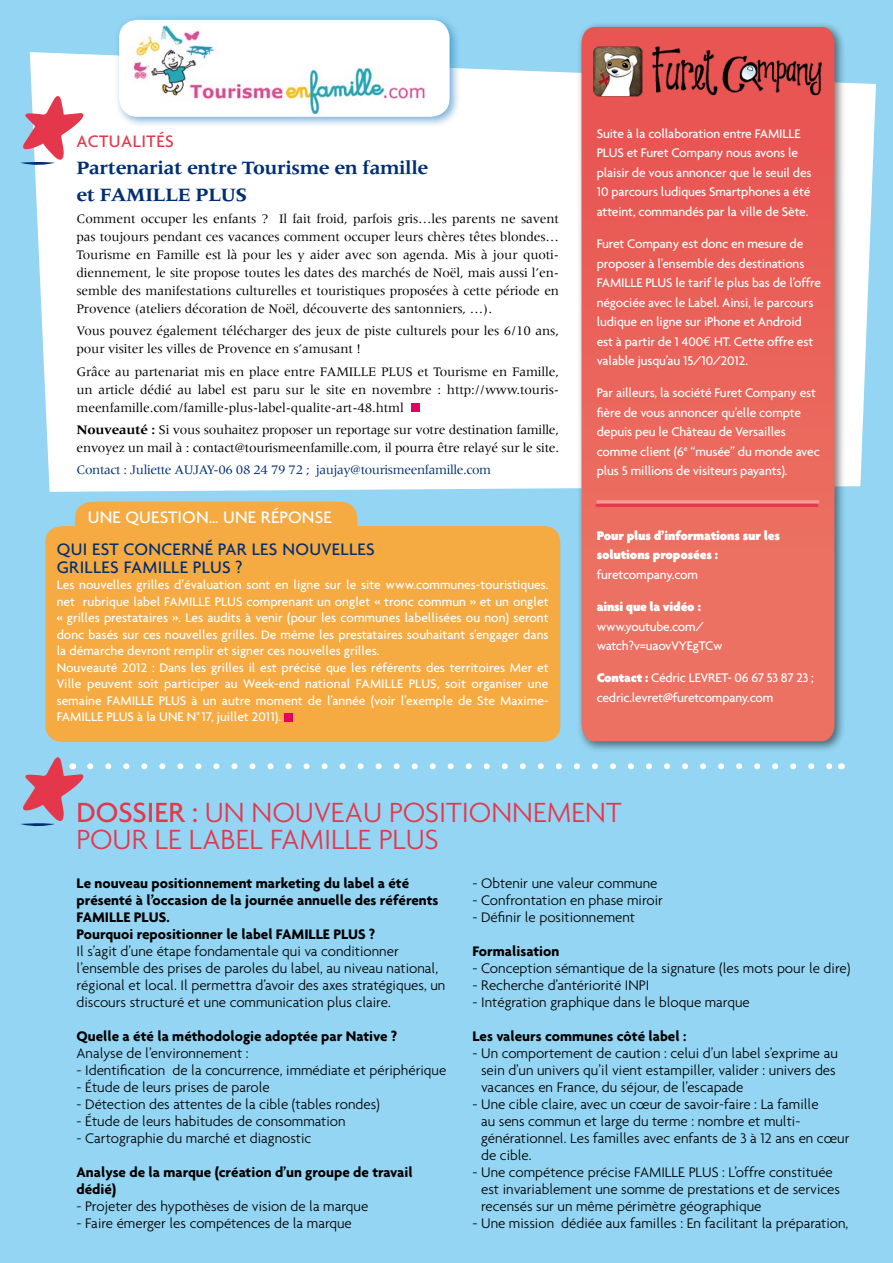
<style>
.page{position:relative;width:893px;height:1263px;background:#93d5f2}
.page>*{position:absolute;margin:0;border:0;box-sizing:border-box;transform-origin:0 0}
.t1{font:300 30px/27px "Agenda";color:#e5374c}
.t2{font:700 19.5px/27px "Meridien";letter-spacing:-.02em;color:#002f72}
.t3{font:500 18px/18px "Agenda";letter-spacing:.02em;color:#002f72}
.t4{font:500 18px "Agenda";letter-spacing:.01em;color:#fff}
.t5{font:500 18px "Agenda";letter-spacing:.03em;color:#e5374c}
.t6{font:300 15px/17px "Agenda";color:#000}
.t7{font:700 15px/17px "Agenda";color:#000}
.t8{font:500 13.5px/19.5px "Agenda";letter-spacing:-.01em;color:#fff}
.t9{font:13.5px/18px "Meridien";letter-spacing:-.01em;color:#000;text-align:justify}
.t10{font:900 13.5px/19.5px "Agenda";letter-spacing:-.01em;color:#fff}
.t11{font:13.5px "Meridien";letter-spacing:-.03em;color:#002f72}
.s1{font-weight:700}
.s2{font-family:"Euro Mono";font-weight:400}
.s3{font-weight:900}
.s4{font-weight:500}
</style>
<div class="page">
<div style="left:30px;top:52px;width:846px;height:440px;background:#fff"></div>
<svg style="left:21px;top:96px;width:63px;height:70px;background:#e0a7b5"></svg>
<div style="left:576px;top:22px;width:270px;height:730px;background:#000;opacity:.5"></div>
<svg style="left:581px;top:27px;width:253px;height:714px;background:#e9655c"></svg>
<div style="left:45px;top:502px;width:515px;height:240px;background:#f6aa42"></div>
<div style="left:284px;top:713px;width:9px;height:8px;background:#e30060"></div>
<svg style="left:90px;top:763px;width:742px;height:6px"></svg>
<svg style="left:21px;top:757px;width:63px;height:70px"></svg>
<div style="left:114px;top:15px;width:347px;height:113px;background:#237bbb;opacity:.6"></div>
<div style="left:119px;top:20px;width:331px;height:97px;background:#fff;border-radius:18px"></div>
<img style="left:126px;top:21px;width:305px;height:96px">
<div style="left:411px;top:403px;width:8px;height:9px;background:#e30060"></div>
<img style="left:592px;top:47px;width:230px;height:50px">
<hr style="left:597px;top:500px;width:222px;height:3px;background:#f29e96">
<hr style="left:596px;top:504px;width:222px;height:3px;background:#e5374c">
<h3 class="t5" style="left:77px;top:130px;width:97px">Actualités</h3>
<h2 class="t2" style="left:77px;top:154px;width:353px">Partenariat entre Tourisme en famille et FAMILLE PLUS</h2>
<p class="t9" style="left:77px;top:210px;width:484px">Comment occuper les enfants ? Il fait froid, parfois gris…les parents ne savent pas toujours pendant ces vacances comment occuper leurs chères têtes blondes… Tourisme en Famille est là pour les y aider avec son agenda. Mis à jour quoti&shy;diennement, le site propose toutes les dates des marchés de Noël, mais aussi l’en&shy;semble des manifestations culturelles et touristiques proposées à cette période en Provence (ateliers décoration de Noël, découverte des santonniers, …).</p>
<p class="t9" style="left:77px;top:322px;width:484px">Vous pouvez également télécharger des jeux de piste culturels pour les 6/10 ans, pour visiter les villes de Provence en s’amusant !</p>
<p class="t9" style="left:77px;top:362px;width:484px">Grâce au partenariat mis en place entre FAMILLE PLUS et Tourisme en Famille, un article dédié au label est paru sur le site en novembre : http://www.touris&shy;meenfamille.com/famille-plus-label-qualite-art-48.html</p>
<p class="t9" style="left:77px;top:420px;width:484px"><span class="s1">Nouveauté :</span> Si vous souhaitez proposer un reportage sur votre destination famille, envoyez un mail à : contact@tourismeenfamille.com, il pourra être relayé sur le site.</p>
<p class="t11" style="left:77px;top:462px;width:416px">Contact : Juliette AUJAY-06 08 24 79 72 ; jaujay@tourismeenfamille.com</p>
<h3 class="t4" style="left:88px;top:506px;width:246px">Une question… une réponse</h3>
<h3 class="t3" style="left:57px;top:540px;width:318px">Qui est concern é par les n ouvelles g rilles FAMI LLE PLUS ?</h3>
<p class="t8" style="left:57px;top:576px;width:493px;line-height:16.5px">Les nouvelles grilles d’évaluation sont en ligne sur le site www.communes-touristiques. net rubrique label FAMI LLE PLUS comprenant un onglet « tronc commun » et un onglet « grilles prestataires ». Les audits à venir (pour les communes labellisées ou non) seront donc basés sur ces nouvelles grilles. De même les prestataires souhaitant s’engager dans la démarche devront remplir et signer ces nouvelles grilles.<br>Nouveauté 2012 : Dans les grilles il est précisé que les référents des territoires Mer et Ville peuvent soit participer au Week-end national FAMI LLE PLUS, soit organiser une semaine FAMI LLE PLUS à un autre moment de l’année (voir l’exemple de Ste Maxime-FAMI LLE PLUS à la UNE N°17, juillet 2011).</p>
<p class="t8" style="left:597px;top:123px;width:216px">Suite à la collaboration entre FAMI LLE PLUS et Furet Company nous avons le plaisir de vous annoncer que le seuil des 10 parcours ludiques Smartphones a été atteint, commandés par la ville de Sète.</p>
<p class="t8" style="left:597px;top:234px;width:226px">Furet Company est donc en mesure de proposer à l’ensemble des destinations<br>FAMI LLE PLUS le tarif le plus bas de l’offre négociée avec le Label. Ainsi, le parcours ludique en ligne sur iPhone et Android est à partir de 1 400<span class="s2">E</span> HT. Cette offre est valable jusqu’au 15/10/2012.</p>
<p class="t8" style="left:597px;top:383px;width:225px">Par ailleurs, la société Furet Company est fière de vous annoncer qu’elle compte depuis peu le Château de Versailles comme client (6<sup>e</sup> “musée” du monde avec plus 5 millions de visiteurs payants).</p>
<p class="t10" style="left:597px;top:526px;width:185px">Pour plus d’informations sur les solutions proposées :</p>
<p class="t8" style="left:597px;top:564px;width:103px">furetcompany.com</p>
<p class="t10" style="left:597px;top:597px;width:106px">ainsi que la vidéo :</p>
<p class="t8" style="left:597px;top:616px;width:127px">www.youtube.com/ watch?v=uaovVYEgTCw</p>
<p class="t8" style="left:597px;top:668px;width:219px"><span class="s3">Contact :</span> Cédric LEVRET- 06 67 53 87 23 ; cedric.levret@furetcompany.com</p>
<h1 class="t1" style="left:77px;top:799px;width:546px"><span class="s4">DOSSIER :</span> un NOUVEAU POSITIONNEMENT<br>POUR le label FAMI LLE PLUS</h1>
<p class="t7" style="left:77px;top:874px;width:363px">Le nouveau positionnement marketing du label a été présenté à l’occasion de la journée annuelle des référents FAMILLE PLUS.<br>Pourquoi repositionner le label FAMILLE PLUS ?</p>
<p class="t6" style="left:77px;top:942px;width:370px">I l s’agit d’une étape fondamentale qui va conditionner l’ensemble des prises de paroles du label, au niveau national, régional et local. I l permettra d’avoir des axes stratégiques, un discours structuré et une communication plus claire.</p>
<p class="t7" style="left:77px;top:1027px;width:322px">Quelle a été la méthodologie adoptée par Native ?</p>
<p class="t6" style="left:77px;top:1044px;width:174px">Analyse de l’environnement :</p>
<p class="t6" style="left:77px;top:1061px;width:371px">- Identification de la concurrence, immédiate et périphérique</p>
<p class="t6" style="left:77px;top:1078px;width:195px">- Étude de leurs prises de parole</p>
<p class="t6" style="left:77px;top:1095px;width:305px">- Détection des attentes de la cible (tables rondes)</p>
<p class="t6" style="left:77px;top:1112px;width:271px">- Étude de leurs habitudes de consommation</p>
<p class="t6" style="left:77px;top:1129px;width:236px">- Cartographie du marché et diagnostic</p>
<p class="t7" style="left:77px;top:1163px;width:338px">Analyse de la marque (création d’un groupe de travail dédié)</p>
<p class="t6" style="left:77px;top:1197px;width:293px">- Projeter des hypothèses de vision de la marque</p>
<p class="t6" style="left:77px;top:1214px;width:277px">- Faire émerger les compétences de la marque</p>
<p class="t6" style="left:472px;top:874px;width:186px">- Obtenir une valeur commune</p>
<p class="t6" style="left:472px;top:891px;width:192px">- Confrontation en phase miroir</p>
<p class="t6" style="left:472px;top:908px;width:164px">- Définir le positionnement</p>
<p class="t7" style="left:472px;top:942px;width:88px">Formalisation</p>
<p class="t6" style="left:472px;top:959px;width:379px">- Conception sémantique de la signature (les mots pour le dire)</p>
<p class="t6" style="left:472px;top:976px;width:172px">- Recherche d’antériorité I NPI</p>
<p class="t6" style="left:472px;top:993px;width:279px">- I ntégration graphique dans le bloque marque</p>
<p class="t7" style="left:472px;top:1027px;width:215px">Les valeurs communes côté label :</p>
<p class="t6" style="left:481px;top:1044px;width:358px;text-indent:-9px">- Un comportement de caution : celui d’un label s’exprime au sein d’un univers qu’il vient estampiller, valider : univers des vacances en France, du séjour, de l’escapade</p>
<p class="t6" style="left:481px;top:1095px;width:370px;text-indent:-9px">- Une cible claire, avec un cœur de savoir-faire : La famille<br>au sens commun et large du terme : nombre et multi&shy;générationnel. Les familles avec enfants de 3 à 12 ans en cœur de cible.</p>
<p class="t6" style="left:481px;top:1163px;width:360px;text-indent:-9px">- Une compétence précise FAMI LLE PLUS : L’offre constituée est invariablement une somme de prestations et de services recensés sur un même périmètre géographique</p>
<p class="t6" style="left:472px;top:1214px;width:377px">- Une mission dédiée aux familles : En facilitant la préparation,</p>
</div>
